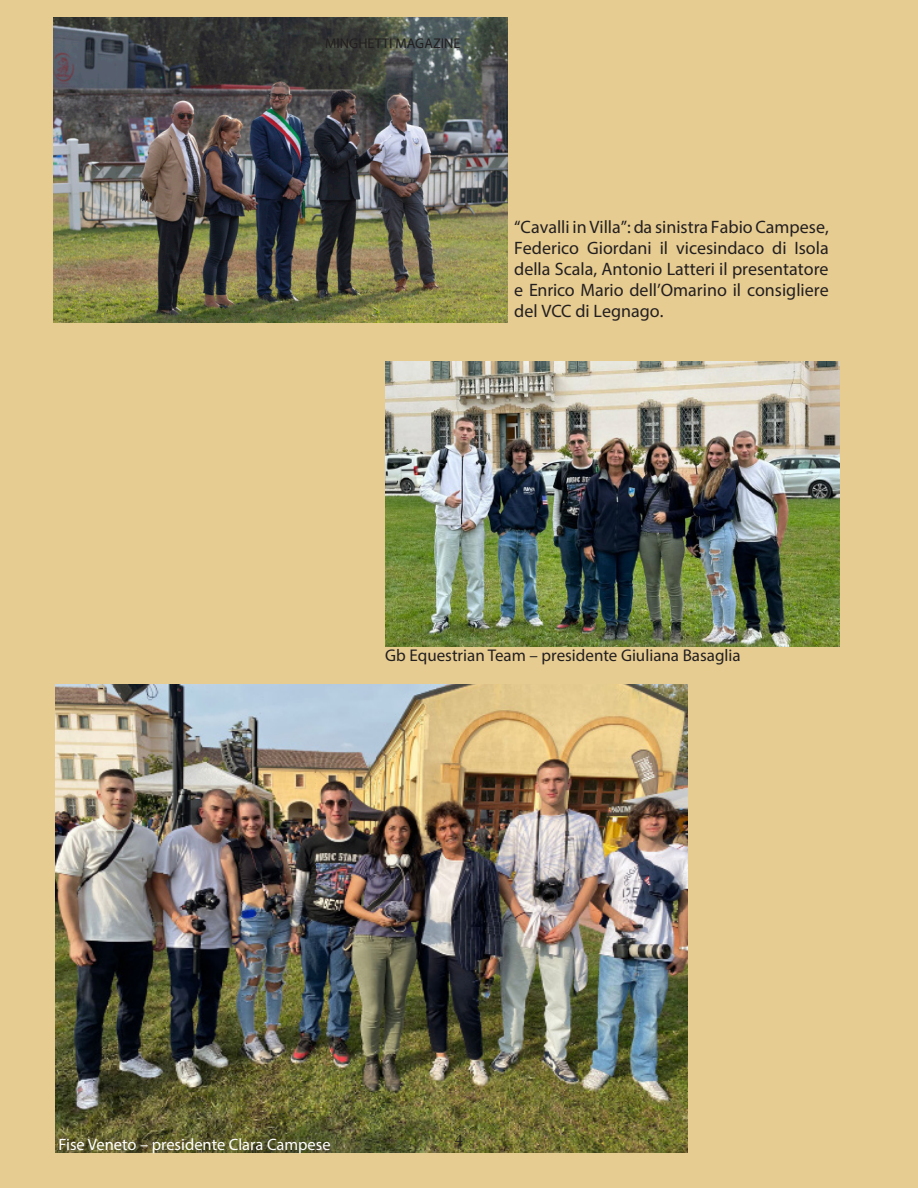
<style>
.page{position:relative;width:918px;height:1188px;background:#e6cc91}
.page>*{position:absolute;margin:0;border:0;box-sizing:border-box;transform-origin:0 0}
.t1{font:18px/21px "Myriad Pro";color:#231f20;text-align:justify}
.t2{font:16.95px "Myriad Pro";color:#231f20}
.t3{font:16.95px "Minion Pro";color:#231f20}
.t4{font:16.5px "Myriad Pro";color:#fff}
.t5{font:14.1px "Myriad Pro";color:#231f20}
</style>
<div class="page">
<img style="left:54px;top:18px;width:454px;height:304px">
<img style="left:55px;top:685px;width:632px;height:467px">
<img style="left:385px;top:361px;width:454px;height:286px">
<p class="t5" style="left:325px;top:34px;width:137px">MINGHETTI MAGAZINE</p>
<p class="t1" style="left:514px;top:216px;width:316px">“Cavalli in Villa”: da sinistra Fabio Campese, Federico Giordani il vicesindaco di Isola della Scala, Antonio Latteri il presentatore e Enrico Mario dell’Omarino il consigliere del VCC di Legnago.</p>
<p class="t2" style="left:385px;top:645px;width:357px">Gb Equestrian Team – presidente Giuliana Basaglia</p>
<p class="t4" style="left:59px;top:1134px;width:274px">Fise Veneto – presidente Clara Campese</p>
<p class="t3" style="left:455px;top:1129px;width:10px">4</p>
</div>
